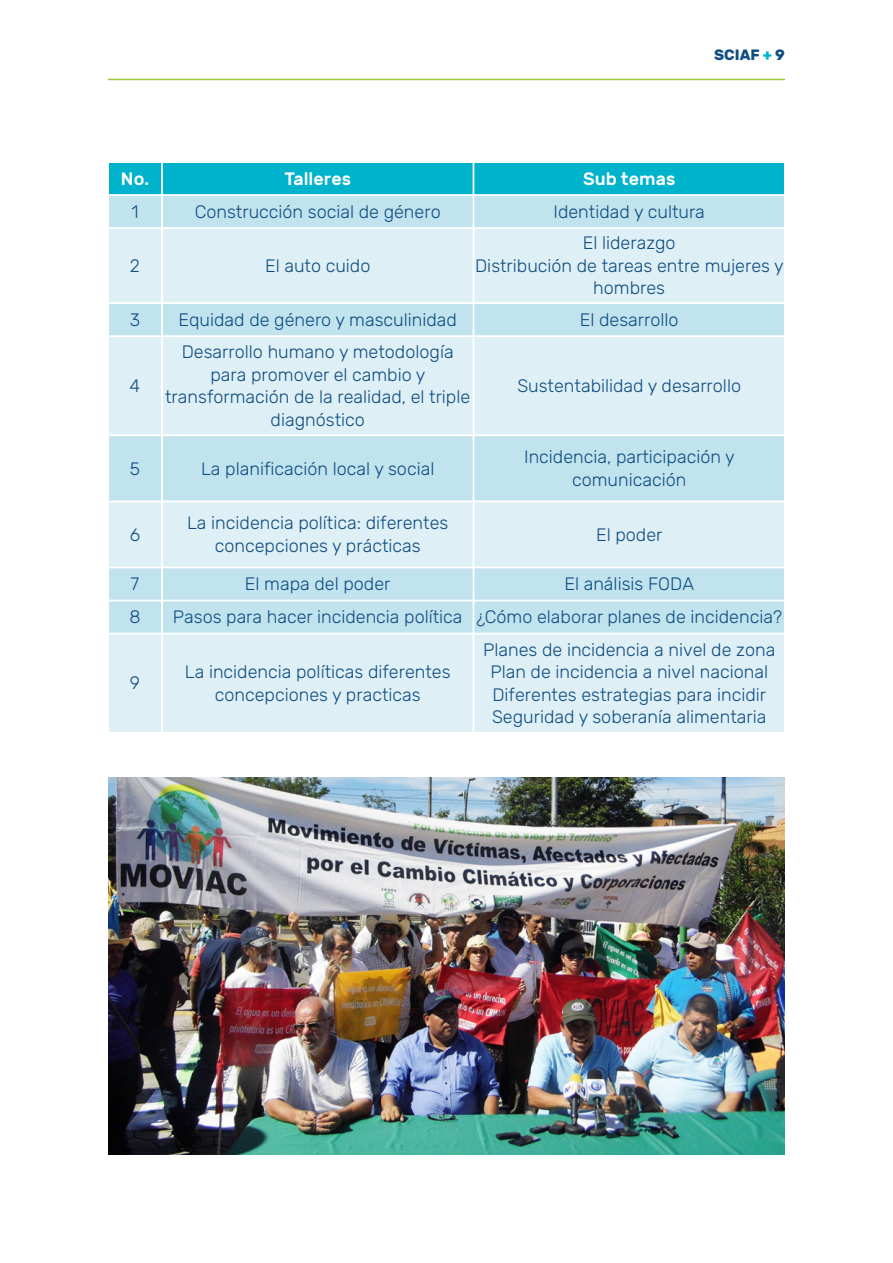
<style>
.page{position:relative;width:893px;height:1263px;background:#fff}
.page>*{position:absolute;margin:0;border:0;box-sizing:border-box;transform-origin:0 0}
.t1{font:300 18px/22.5px "Rubik";color:#104d82;text-align:center}
.t2{font:500 18px "Rubik";color:#fff}
.t3{font:700 15px "Rubik";color:#104d82}
.s1{color:#00b3cd}
</style>
<div class="page">
<hr style="left:108px;top:79px;width:677px;height:1px;background:#9ec83a">
<div style="left:163px;top:163px;width:310px;height:31px;background:#00b3cd"></div>
<div style="left:162px;top:162px;width:311px;height:33px;border:1px solid #fff"></div>
<div style="left:163px;top:196px;width:310px;height:31px;background:#c0e3ed"></div>
<div style="left:162px;top:195px;width:311px;height:33px;border:1px solid #fff"></div>
<div style="left:474px;top:163px;width:310px;height:31px;background:#00b3cd"></div>
<div style="left:473px;top:162px;width:312px;height:33px;border:1px solid #fff"></div>
<div style="left:474px;top:196px;width:310px;height:31px;background:#c0e3ed"></div>
<div style="left:473px;top:195px;width:312px;height:33px;border:1px solid #fff"></div>
<div style="left:109px;top:163px;width:52px;height:31px;background:#00b3cd"></div>
<div style="left:108px;top:162px;width:54px;height:33px;border:1px solid #fff"></div>
<div style="left:109px;top:196px;width:52px;height:31px;background:#c0e3ed"></div>
<div style="left:108px;top:195px;width:54px;height:33px;border:1px solid #fff"></div>
<div style="left:163px;top:229px;width:310px;height:73px;background:#def0f5"></div>
<div style="left:474px;top:229px;width:310px;height:73px;background:#def0f5"></div>
<div style="left:109px;top:229px;width:52px;height:73px;background:#def0f5"></div>
<div style="left:163px;top:304px;width:310px;height:31px;background:#c0e3ed"></div>
<div style="left:162px;top:303px;width:311px;height:33px;border:1px solid #fff"></div>
<div style="left:474px;top:304px;width:310px;height:31px;background:#c0e3ed"></div>
<div style="left:473px;top:303px;width:312px;height:33px;border:1px solid #fff"></div>
<div style="left:109px;top:304px;width:52px;height:31px;background:#c0e3ed"></div>
<div style="left:108px;top:303px;width:54px;height:33px;border:1px solid #fff"></div>
<div style="left:163px;top:337px;width:310px;height:97px;background:#def0f5"></div>
<div style="left:162px;top:336px;width:311px;height:99px;border:1px solid #fff"></div>
<div style="left:474px;top:337px;width:310px;height:97px;background:#def0f5"></div>
<div style="left:473px;top:336px;width:312px;height:99px;border:1px solid #fff"></div>
<div style="left:109px;top:337px;width:52px;height:97px;background:#def0f5"></div>
<div style="left:163px;top:436px;width:310px;height:65px;background:#c0e3ed"></div>
<div style="left:162px;top:435px;width:311px;height:66px;border:1px solid #fff"></div>
<div style="left:474px;top:436px;width:310px;height:65px;background:#c0e3ed"></div>
<div style="left:473px;top:435px;width:312px;height:66px;border:1px solid #fff"></div>
<div style="left:109px;top:436px;width:52px;height:65px;background:#c0e3ed"></div>
<div style="left:108px;top:435px;width:54px;height:66px;border:1px solid #fff"></div>
<div style="left:163px;top:502px;width:310px;height:65px;background:#def0f5"></div>
<div style="left:162px;top:501px;width:311px;height:66px;border:1px solid #fff"></div>
<div style="left:474px;top:502px;width:310px;height:65px;background:#def0f5"></div>
<div style="left:473px;top:501px;width:312px;height:66px;border:1px solid #fff"></div>
<div style="left:109px;top:502px;width:52px;height:65px;background:#def0f5"></div>
<div style="left:108px;top:501px;width:54px;height:66px;border:1px solid #fff"></div>
<div style="left:163px;top:568px;width:310px;height:32px;background:#c0e3ed"></div>
<div style="left:162px;top:567px;width:311px;height:33px;border:1px solid #fff"></div>
<div style="left:474px;top:568px;width:310px;height:32px;background:#c0e3ed"></div>
<div style="left:473px;top:567px;width:312px;height:33px;border:1px solid #fff"></div>
<div style="left:109px;top:568px;width:52px;height:32px;background:#c0e3ed"></div>
<div style="left:108px;top:567px;width:54px;height:33px;border:1px solid #fff"></div>
<div style="left:163px;top:601px;width:310px;height:32px;background:#c0e3ed"></div>
<div style="left:162px;top:600px;width:311px;height:34px;border:1px solid #fff"></div>
<div style="left:474px;top:601px;width:310px;height:32px;background:#c0e3ed"></div>
<div style="left:473px;top:600px;width:312px;height:34px;border:1px solid #fff"></div>
<div style="left:109px;top:601px;width:52px;height:32px;background:#c0e3ed"></div>
<div style="left:108px;top:600px;width:54px;height:34px;border:1px solid #fff"></div>
<div style="left:163px;top:634px;width:310px;height:98px;background:#def0f5"></div>
<div style="left:162px;top:634px;width:311px;height:99px;border:1px solid #fff"></div>
<div style="left:474px;top:634px;width:310px;height:98px;background:#def0f5"></div>
<div style="left:473px;top:634px;width:312px;height:99px;border:1px solid #fff"></div>
<div style="left:109px;top:634px;width:52px;height:98px;background:#def0f5"></div>
<img style="left:108px;top:778px;width:677px;height:377px">
<p class="t2" style="left:121px;top:168px;width:30px">No.</p>
<p class="t1" style="left:131px;top:200px;width:9px">1</p>
<p class="t1" style="left:130px;top:254px;width:12px">2</p>
<p class="t3" style="left:714px;top:46px;width:72px">SCIAF <span class="s1">+</span> 9</p>
<p class="t2" style="left:284px;top:168px;width:68px">Talleres</p>
<p class="t1" style="left:195px;top:200px;width:247px">Construcción social de género</p>
<p class="t1" style="left:265px;top:254px;width:107px">El auto cuido</p>
<p class="t2" style="left:583px;top:168px;width:94px">Sub temas</p>
<p class="t1" style="left:553px;top:200px;width:153px">Identidad y cultura</p>
<p class="t1" style="left:475px;top:232px;width:310px">El liderazgo<br>Distribución de tareas entre mujeres y hombres</p>
<p class="t1" style="left:130px;top:308px;width:12px">3</p>
<p class="t1" style="left:179px;top:308px;width:280px">Equidad de género y masculinidad</p>
<p class="t1" style="left:580px;top:308px;width:100px">El desarrollo</p>
<p class="t1" style="left:165px;top:341px;width:307px">Desarrollo humano y metodología para promover el cambio y transformación de la realidad, el triple diagnóstico</p>
<p class="t1" style="left:130px;top:374px;width:12px">4</p>
<p class="t1" style="left:517px;top:374px;width:225px">Sustentabilidad y desarrollo</p>
<p class="t1" style="left:130px;top:457px;width:12px">5</p>
<p class="t1" style="left:201px;top:457px;width:235px">La planificación local y social</p>
<p class="t1" style="left:524px;top:446px;width:212px">Incidencia, participación y comunicación</p>
<p class="t1" style="left:187px;top:512px;width:263px">La incidencia política: diferentes concepciones y prácticas</p>
<p class="t1" style="left:130px;top:523px;width:12px">6</p>
<p class="t1" style="left:596px;top:523px;width:68px">El poder</p>
<p class="t1" style="left:131px;top:573px;width:10px">7</p>
<p class="t1" style="left:245px;top:573px;width:147px">El mapa del poder</p>
<p class="t1" style="left:564px;top:573px;width:131px">El análisis FODA</p>
<p class="t1" style="left:129px;top:606px;width:13px">8</p>
<p class="t1" style="left:173px;top:606px;width:611px">Pasos para hacer incidencia política ¿Cómo elaborar planes de incidencia?</p>
<p class="t1" style="left:185px;top:661px;width:267px">La incidencia políticas diferentes concepciones y practicas</p>
<p class="t1" style="left:483px;top:638px;width:294px">Planes de incidencia a nivel de zona Plan de incidencia a nivel nacional Diferentes estrategias para incidir Seguridad y soberanía alimentaria</p>
<p class="t1" style="left:130px;top:672px;width:12px">9</p>
</div>
